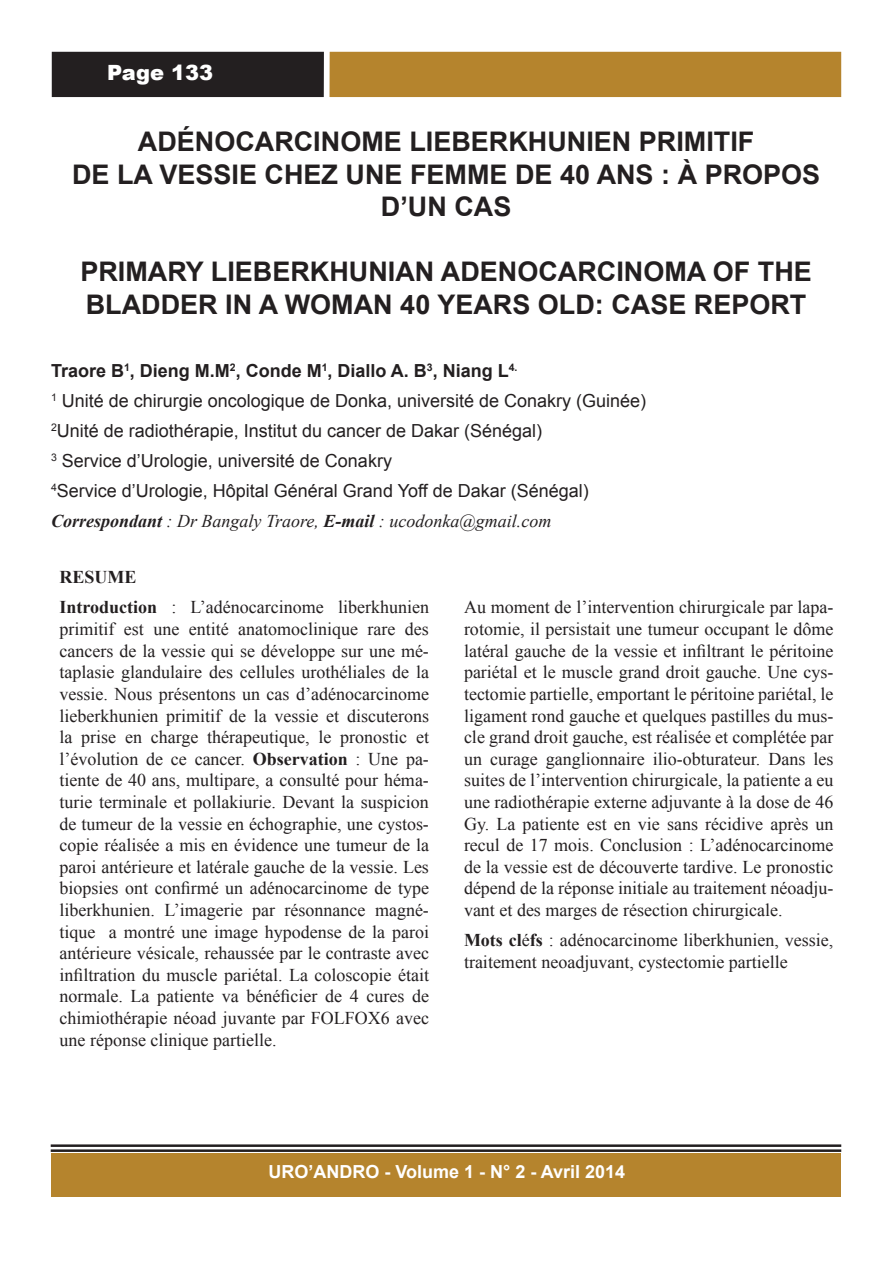
<style>
.page{position:relative;width:893px;height:1263px;background:#fff}
.page>*{position:absolute;margin:0;border:0;box-sizing:border-box;transform-origin:0 0}
.t1{font:700 27px/32.4px "Arial";color:#231f20;text-align:center}
.t2{font:900 21px "Arial";color:#fff}
.t3{font:18px/21.6px "Times New Roman";color:#231f20;text-align:justify}
.t4{font:18px "Arial";color:#231f20}
.t5{font:italic 18px "Times New Roman";color:#231f20}
.t6{font:700 18px "Arial";color:#231f20}
.t7{font:700 18px "Arial";color:#fff}
.t8{font:700 18px "Times New Roman";color:#231f20}
.s1{font-weight:700}
</style>
<div class="page">
<div style="left:52px;top:52px;width:272px;height:45px;background:#231f20"></div>
<div style="left:329px;top:52px;width:512px;height:45px;background:#b5842d"></div>
<div style="left:51px;top:1153px;width:789px;height:43px;background:#b5842d"></div>
<hr style="left:51px;top:1144px;width:790px;height:3px;background:#231f20">
<hr style="left:51px;top:1149px;width:790px;height:3px;background:#231f20">
<p class="t2" style="left:107px;top:57px;width:108px">Page 133</p>
<p class="t1" style="left:138px;top:127px;width:618px">ADÉNOCARCINOME LIEBERKHUNIEN PRIMITIF</p>
<p class="t1" style="left:72px;top:159px;width:750px">DE LA VESSIE CHEZ UNE FEMME DE 40 ANS : À PROPOS<br>D’UN CAS</p>
<p class="t1" style="left:80px;top:256px;width:733px;text-align:left">PRIMARY LIEBERKHUNIAN ADENOCARCINOMA OF THE<br>BLADDER IN A WOMAN 40 YEARS OLD: CASE REPORT</p>
<p class="t6" style="left:51px;top:358px;width:468px">Traore B<sup>1</sup>, Dieng M.M<sup>2</sup>, Conde M<sup>1</sup>, Diallo A. B<sup>3</sup>, Niang L<sup>4.</sup></p>
<p class="t4" style="left:51px;top:389px;width:597px"><sup>1</sup> Unité de chirurgie oncologique de Donka, université de Conakry (Guinée)</p>
<p class="t4" style="left:51px;top:419px;width:493px"><sup>2</sup>Unité de radiothérapie, Institut du cancer de Dakar (Sénégal)</p>
<p class="t4" style="left:51px;top:449px;width:342px"><sup>3</sup> Service d’Urologie, université de Conakry</p>
<p class="t4" style="left:51px;top:479px;width:539px"><sup>4</sup>Service d’Urologie, Hôpital Général Grand Yoff de Dakar (Sénégal)</p>
<p class="t5" style="left:51px;top:509px;width:502px"><span class="s1">Correspondant</span> : Dr Bangaly Traore, <span class="s1">E-mail</span> : ucodonka@gmail.com</p>
<p class="t8" style="left:60px;top:565px;width:79px">RESUME</p>
<p class="t3" style="left:60px;top:596px;width:371px"><span class="s1">Introduction</span> : L’adénocarcinome liberkhunien primitif est une entité anatomoclinique rare des cancers de la vessie qui se développe sur une mé&shy;taplasie glandulaire des cellules urothéliales de la vessie. Nous présentons un cas d’adénocarcinome lieberkhunien primitif de la vessie et discuterons la prise en charge thérapeutique, le pronostic et l’évolution de ce cancer. <span class="s1">Observation</span> : Une pa&shy;tiente de 40 ans, multipare, a consulté pour héma&shy;turie terminale et pollakiurie. Devant la suspicion de tumeur de la vessie en échographie, une cystos&shy;copie réalisée a mis en évidence une tumeur de la paroi antérieure et latérale gauche de la vessie. Les biopsies ont confirmé un adénocarcinome de type liberkhunien. L’imagerie par résonnance magné&shy;tique a montré une image hypodense de la paroi antérieure vésicale, rehaussée par le contraste avec infiltration du muscle pariétal. La coloscopie était normale. La patiente va bénéficier de 4 cures de chimiothérapie néoad juvante par FOLFOX6 avec une réponse clinique partielle.</p>
<p class="t3" style="left:464px;top:596px;width:371px">Au moment de l’intervention chirurgicale par lapa&shy;rotomie, il persistait une tumeur occupant le dôme latéral gauche de la vessie et infiltrant le péritoine pariétal et le muscle grand droit gauche. Une cys&shy;tectomie partielle, emportant le péritoine pariétal, le ligament rond gauche et quelques pastilles du mus&shy;cle grand droit gauche, est réalisée et complétée par un curage ganglionnaire ilio-obturateur. Dans les suites de l’intervention chirurgicale, la patiente a eu une radiothérapie externe adjuvante à la dose de 46<br>Gy. La patiente est en vie sans récidive après un recul de 17 mois. Conclusion : L’adénocarcinome de la vessie est de découverte tardive. Le pronostic dépend de la réponse initiale au traitement néoadju&shy;vant et des marges de résection chirurgicale.</p>
<p class="t3" style="left:464px;top:929px;width:371px"><span class="s1">Mots cl</span>é<span class="s1">fs</span> : adénocarcinome liberkhunien, vessie, traitement neoadjuvant, cystectomie partielle</p>
<p class="t7" style="left:269px;top:1160px;width:358px">URO’ANDRO - Volume 1 - N° 2 - Avril 2014</p>
</div>
